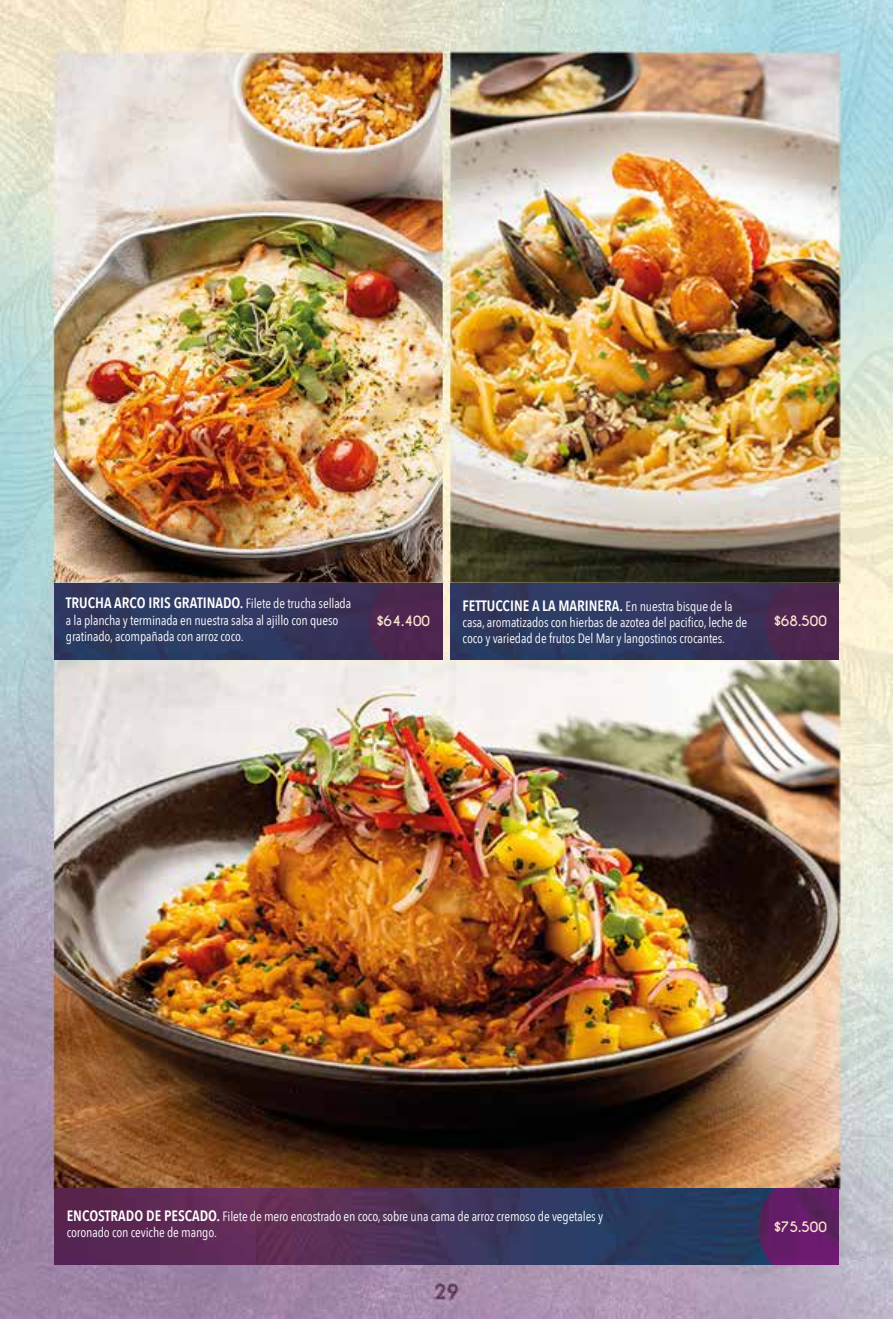
<style>
.page{position:relative;width:893px;height:1319px;background:#fff}
.page>*{position:absolute;margin:0;border:0;box-sizing:border-box;transform-origin:0 0}
.t1{font:600 15px "Avenir Next Condensed";color:#fff}
.t2{font:13.5px/16.2px "Avenir Next Condensed";letter-spacing:-.01em;color:#fff}
.t3{font:700 13.5px "Caviar Dreams";color:#fce6ce}
.s1{font-weight:400;font-size:13.5px}
.s2{font-weight:600;font-size:15px}
</style>
<div class="page">
<img style="left:0;top:0;width:892px;height:1318px">
<img style="left:451px;top:583px;width:314px;height:76px">
<svg style="left:765px;top:583px;width:74px;height:76px;background:#4a274e"></svg>
<img style="left:54px;top:583px;width:315px;height:76px">
<svg style="left:369px;top:583px;width:73px;height:76px;background:#4a274e"></svg>
<img style="left:54px;top:1188px;width:704px;height:76px">
<svg style="left:758px;top:1188px;width:81px;height:76px;background:#5e1f66"></svg>
<p class="t1" style="left:66px;top:590px;width:287px">TRUCHA ARCO IRIS GRATINADO. <span class="s1">Filete de trucha sellada</span></p>
<p class="t2" style="left:66px;top:611px;width:274px">a la plancha y terminada en nuestra salsa al ajillo con queso gratinado, acompañada con arroz coco.</p>
<p class="t1" style="left:463px;top:592px;width:272px">FETTUCCINE A LA MARINERA. <span class="s1">En nuestra bisque de la</span></p>
<p class="t2" style="left:463px;top:613px;width:286px">casa, aromatizados con hierbas de azotea del pacifico, leche de coco y variedad de frutos Del Mar y langostinos crocantes.</p>
<p class="t3" style="left:377px;top:613px;width:54px">$64.400</p>
<p class="t3" style="left:775px;top:613px;width:54px">$68.500</p>
<p class="t2" style="left:67px;top:1207px;width:538px"><span class="s2">ENCOSTRADO DE PESCADO.</span> Filete de mero encostrado en coco, sobre una cama de arroz cremoso de vegetales y coronado con ceviche de mango.</p>
<p class="t3" style="left:774px;top:1218px;width:54px">$75.500</p>
</div>
